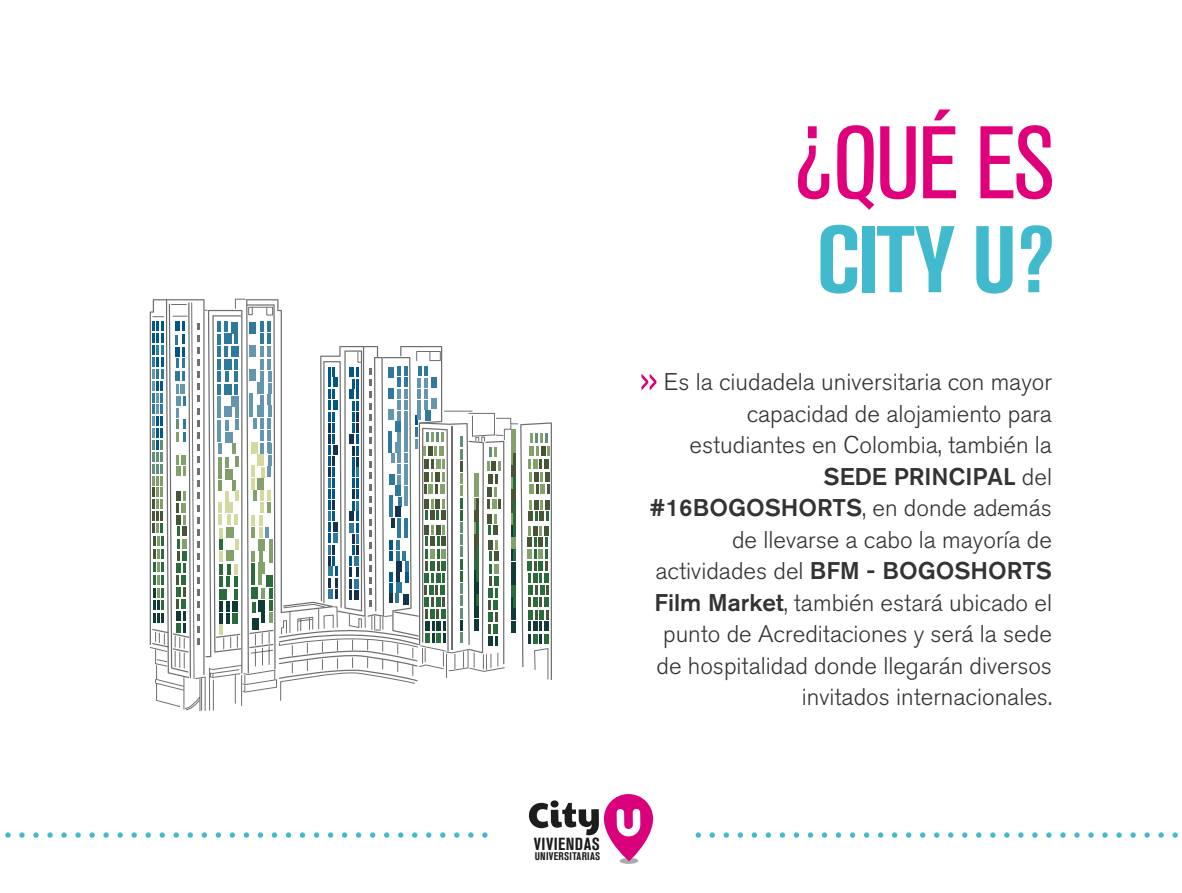
<style>
.page{position:relative;width:1182px;height:893px;background:#fff}
.page>*{position:absolute;margin:0;border:0;box-sizing:border-box;transform-origin:0 0}
.t1{font:condensed 102px "Akzidenz Grotesk BQ";color:#e1007c}
.t2{font:700 condensed 93.6px "Akzidenz Grotesk BQ";color:#40bacc}
.t3{font:700 72px "Amatic";color:#40bacc}
.t4{font:300 24px/31.5px "Akzidenz Grotesk BQ";color:#333;text-align:right}
.t5{font:17.4px "Akzidenz Grotesk BQ Bd Cnd Alt";letter-spacing:.025em;color:#1d1d1b}
.t6{font:11.1px "Akzidenz Grotesk BQ Bd Cnd Alt";letter-spacing:.025em;color:#1d1d1b}
.s1{color:#da007c}
.s2{font-weight:500}
</style>
<div class="page">
<div style="left:619px;top:858px;width:19px;height:6px;background:#aaabad;border-radius:50%"></div>
<svg style="left:529px;top:794px;width:124px;height:67px"></svg>
<svg style="left:150px;top:299px;width:402px;height:412px"></svg>
<svg style="left:235px;top:351px;width:313px;height:355px"></svg>
<svg style="left:641px;top:373px;width:16px;height:18px"></svg>
<h1 class="t1" style="left:794px;top:106px;width:262px">¿QUÉ ES</h1>
<h2 class="t2" style="left:816px;top:206px;width:239px">CITY U?</h2>
<p class="t4" style="left:640px;top:367px;width:413px"><span class="s1">&gt;&gt;</span> Es la ciudadela universitaria con mayor capacidad de alojamiento para estudiantes en Colombia, también la <span class="s2">SEDE PRINCIPAL</span> del <span class="s2">#16BOGOSHORTS</span>, en donde además de llevarse a cabo la mayoría de actividades del <span class="s2">BFM - BOGOSHORTS Film Market</span>, también estará ubicado el punto de Acreditaciones y será la sede de hospitalidad donde llegarán diversos invitados internacionales.</p>
<h3 class="t3" style="left:0;top:759px;width:494px">...................................</h3>
<h3 class="t3" style="left:690px;top:759px;width:494px">...................................</h3>
<p class="t5" style="left:534px;top:834px;width:67px">VIVIENDAS</p>
<p class="t6" style="left:534px;top:850px;width:67px">UNIVERSITARIAS</p>
</div>
